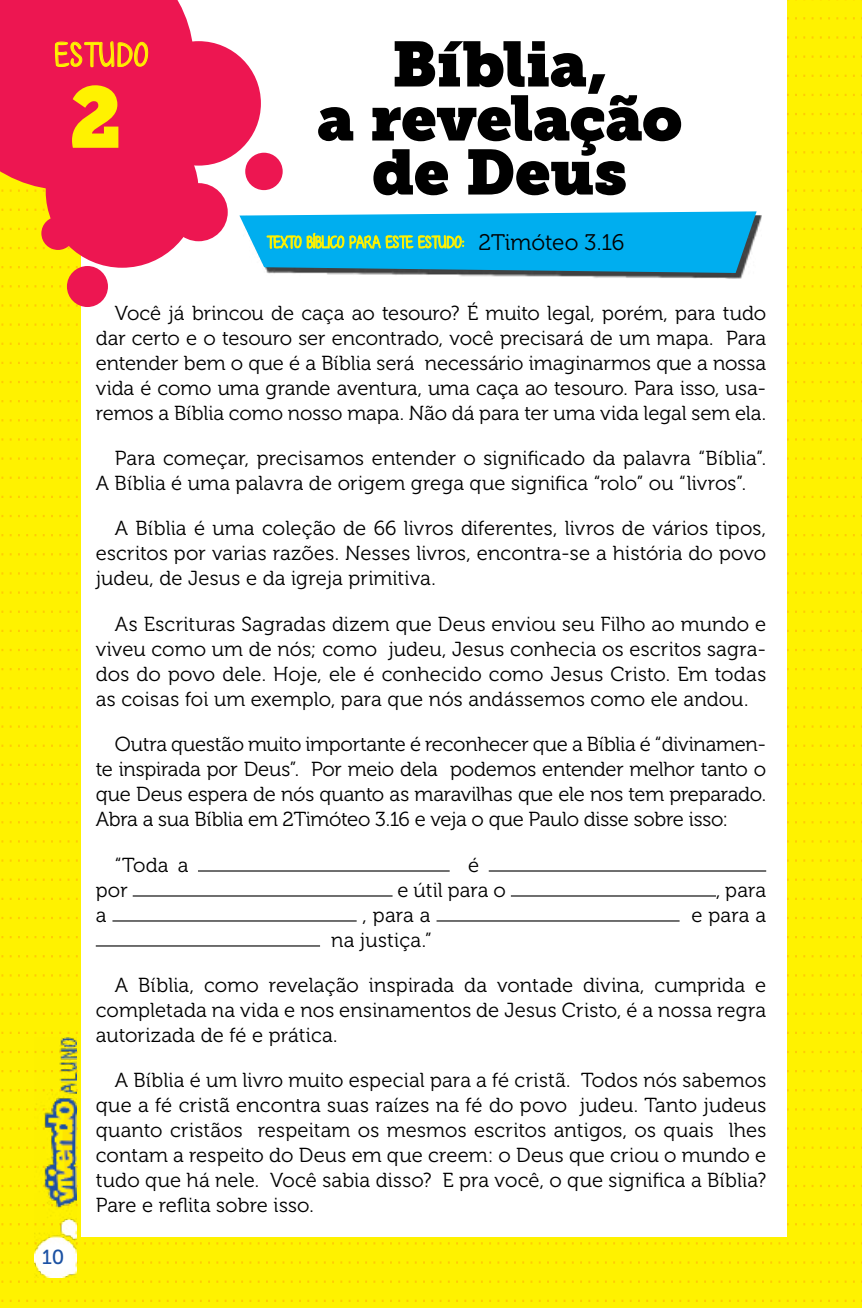
<style>
.page{position:relative;width:862px;height:1308px;background:#fff}
.page>*{position:absolute;margin:0;border:0;box-sizing:border-box;transform-origin:0 0}
.t1{font:85.5px "Museo Slab";color:#fff200}
.t2{font:63px/54px "Museo Slab";letter-spacing:-.01em;color:#000;text-align:center}
.t3{font:700 33.75px "KG Fall For You";letter-spacing:.04em;color:#fff200}
.t4{font:22.5px "Museo 300";color:#000}
.t5{font:20.25px/25px "Museo 300";letter-spacing:.005em;color:#000;text-align:justify}
.t6{font:20.25px "Museo Slab 500";color:#1b51a3}
.t7{font:16.88px "KG Fall For You";color:#fff200}
</style>
<div class="page">
<div style="left:0;top:0;width:861px;height:1307px;background:#fff200"></div>
<svg style="left:1px;top:285px;width:854px;height:2px"></svg>
<svg style="left:1px;top:304px;width:854px;height:2px"></svg>
<svg style="left:1px;top:323px;width:854px;height:3px"></svg>
<svg style="left:1px;top:342px;width:854px;height:3px"></svg>
<svg style="left:1px;top:362px;width:854px;height:2px"></svg>
<svg style="left:1px;top:381px;width:854px;height:2px"></svg>
<svg style="left:1px;top:400px;width:854px;height:2px"></svg>
<svg style="left:1px;top:419px;width:854px;height:2px"></svg>
<svg style="left:1px;top:438px;width:854px;height:2px"></svg>
<svg style="left:1px;top:457px;width:854px;height:3px"></svg>
<svg style="left:1px;top:476px;width:854px;height:3px"></svg>
<svg style="left:1px;top:496px;width:854px;height:2px"></svg>
<svg style="left:1px;top:515px;width:854px;height:2px"></svg>
<svg style="left:1px;top:534px;width:854px;height:2px"></svg>
<svg style="left:1px;top:553px;width:854px;height:2px"></svg>
<svg style="left:1px;top:572px;width:854px;height:2px"></svg>
<svg style="left:1px;top:591px;width:854px;height:2px"></svg>
<svg style="left:1px;top:610px;width:854px;height:3px"></svg>
<svg style="left:1px;top:630px;width:854px;height:2px"></svg>
<svg style="left:1px;top:649px;width:854px;height:2px"></svg>
<svg style="left:1px;top:668px;width:854px;height:2px"></svg>
<svg style="left:1px;top:687px;width:854px;height:2px"></svg>
<svg style="left:1px;top:706px;width:854px;height:2px"></svg>
<svg style="left:1px;top:725px;width:854px;height:2px"></svg>
<svg style="left:1px;top:744px;width:854px;height:3px"></svg>
<svg style="left:1px;top:763px;width:854px;height:3px"></svg>
<svg style="left:1px;top:783px;width:854px;height:2px"></svg>
<svg style="left:1px;top:802px;width:854px;height:2px"></svg>
<svg style="left:1px;top:821px;width:854px;height:2px"></svg>
<svg style="left:1px;top:840px;width:854px;height:2px"></svg>
<svg style="left:1px;top:859px;width:854px;height:2px"></svg>
<svg style="left:1px;top:878px;width:854px;height:2px"></svg>
<svg style="left:1px;top:897px;width:854px;height:3px"></svg>
<svg style="left:1px;top:917px;width:854px;height:2px"></svg>
<svg style="left:1px;top:936px;width:854px;height:2px"></svg>
<svg style="left:1px;top:955px;width:854px;height:2px"></svg>
<svg style="left:1px;top:974px;width:854px;height:2px"></svg>
<svg style="left:1px;top:993px;width:854px;height:2px"></svg>
<svg style="left:1px;top:1012px;width:854px;height:2px"></svg>
<svg style="left:1px;top:1031px;width:854px;height:3px"></svg>
<svg style="left:1px;top:1050px;width:854px;height:3px"></svg>
<svg style="left:1px;top:1070px;width:854px;height:2px"></svg>
<svg style="left:1px;top:1089px;width:854px;height:2px"></svg>
<svg style="left:1px;top:1108px;width:854px;height:2px"></svg>
<svg style="left:1px;top:1127px;width:854px;height:2px"></svg>
<svg style="left:1px;top:1146px;width:854px;height:2px"></svg>
<svg style="left:1px;top:1165px;width:854px;height:3px"></svg>
<svg style="left:1px;top:1184px;width:854px;height:3px"></svg>
<svg style="left:1px;top:1204px;width:854px;height:2px"></svg>
<svg style="left:1px;top:1223px;width:854px;height:2px"></svg>
<svg style="left:1px;top:1242px;width:854px;height:2px"></svg>
<svg style="left:1px;top:1261px;width:854px;height:2px"></svg>
<svg style="left:1px;top:1280px;width:854px;height:2px"></svg>
<svg style="left:1px;top:1299px;width:854px;height:2px"></svg>
<img style="left:35px;top:1037px;width:42px;height:240px">
<div style="left:81px;top:0;width:705px;height:1236px;background:#fff"></div>
<div style="left:46px;top:115px;width:152px;height:153px;background:#ed1651;border-radius:50%"></div>
<div style="left:67px;top:266px;width:41px;height:41px;background:#ed1651;border-radius:50%"></div>
<div style="left:169px;top:183px;width:58px;height:58px;background:#ed1651;border-radius:50%"></div>
<div style="left:243px;top:216px;width:518px;height:63px;background:#000;opacity:.75"></div>
<svg style="left:1px;top:209px;width:854px;height:64px"></svg>
<svg style="left:0;top:0;width:855px;height:192px"></svg>
<hr style="left:198px;top:870px;width:251px;height:1px;background:#000">
<hr style="left:488px;top:870px;width:277px;height:1px;background:#000">
<hr style="left:133px;top:895px;width:259px;height:1px;background:#000">
<hr style="left:510px;top:895px;width:205px;height:1px;background:#000">
<hr style="left:112px;top:920px;width:244px;height:1px;background:#000">
<hr style="left:436px;top:920px;width:243px;height:1px;background:#000">
<hr style="left:96px;top:945px;width:224px;height:1px;background:#000">
<h3 class="t3" style="left:54px;top:34px;width:95px">ESTUDO</h3>
<h1 class="t1" style="left:69px;top:67px;width:54px">2</h1>
<h2 class="t2" style="left:317px;top:38px;width:366px">Bíblia,<br>a revelação de Deus</h2>
<p class="t4" style="left:478px;top:230px;width:147px">2Timóteo 3.16</p>
<p class="t7" style="left:267px;top:232px;width:199px">TEXTO BÍBLICO PARA ESTE ESTUDO:</p>
<p class="t6" style="left:42px;top:1245px;width:24px">10</p>
<p class="t5" style="left:96px;top:300px;width:671px;text-indent:19px">Você já brincou de caça ao tesouro? É muito legal, porém, para tudo dar certo e o tesouro ser encontrado, você precisará de um mapa. Para entender bem o que é a Bíblia será necessário imaginarmos que a nossa vida é como uma grande aventura, uma caça ao tesouro. Para isso, usa&shy;remos a Bíblia como nosso mapa. Não dá para ter uma vida legal sem ela.</p>
<p class="t5" style="left:96px;top:446px;width:671px;text-indent:19px">Para começar, precisamos entender o significado da palavra “Bíblia”.<br>A Bíblia é uma palavra de origem grega que significa “rolo” ou “livros”.</p>
<p class="t5" style="left:96px;top:516px;width:671px;text-indent:19px">A Bíblia é uma coleção de 66 livros diferentes, livros de vários tipos, escritos por varias razões. Nesses livros, encontra-se a história do povo judeu, de Jesus e da igreja primitiva.</p>
<p class="t5" style="left:96px;top:612px;width:671px;text-indent:19px">As Escrituras Sagradas dizem que Deus enviou seu Filho ao mundo e viveu como um de nós; como judeu, Jesus conhecia os escritos sagra&shy;dos do povo dele. Hoje, ele é conhecido como Jesus Cristo. Em todas as coisas foi um exemplo, para que nós andássemos como ele andou.</p>
<p class="t5" style="left:96px;top:732px;width:671px;text-indent:19px">Outra questão muito importante é reconhecer que a Bíblia é “divinamen&shy;te inspirada por Deus”. Por meio dela podemos entender melhor tanto o que Deus espera de nós quanto as maravilhas que ele nos tem preparado.<br>Abra a sua Bíblia em 2Timóteo 3.16 e veja o que Paulo disse sobre isso:</p>
<p class="t5" style="left:115px;top:852px;width:75px">“Toda a</p>
<p class="t5" style="left:468px;top:852px;width:13px">é</p>
<p class="t5" style="left:96px;top:877px;width:34px">por</p>
<p class="t5" style="left:397px;top:877px;width:110px">e útil para o</p>
<p class="t5" style="left:715px;top:877px;width:52px">, para</p>
<p class="t5" style="left:96px;top:902px;width:12px">a</p>
<p class="t5" style="left:362px;top:902px;width:69px">, para a</p>
<p class="t5" style="left:691px;top:902px;width:76px">e para a</p>
<p class="t5" style="left:331px;top:927px;width:102px">na justiça.”</p>
<p class="t5" style="left:96px;top:973px;width:671px;text-indent:19px">A Bíblia, como revelação inspirada da vontade divina, cumprida e completada na vida e nos ensinamentos de Jesus Cristo, é a nossa regra autorizada de fé e prática.</p>
<p class="t5" style="left:96px;top:1068px;width:671px;text-indent:19px">A Bíblia é um livro muito especial para a fé cristã. Todos nós sabemos que a fé cristã encontra suas raízes na fé do povo judeu. Tanto judeus quanto cristãos respeitam os mesmos escritos antigos, os quais lhes contam a respeito do Deus em que creem: o Deus que criou o mundo e tudo que há nele. Você sabia disso? E pra você, o que significa a Bíblia?<br>Pare e reflita sobre isso.</p>
</div>
